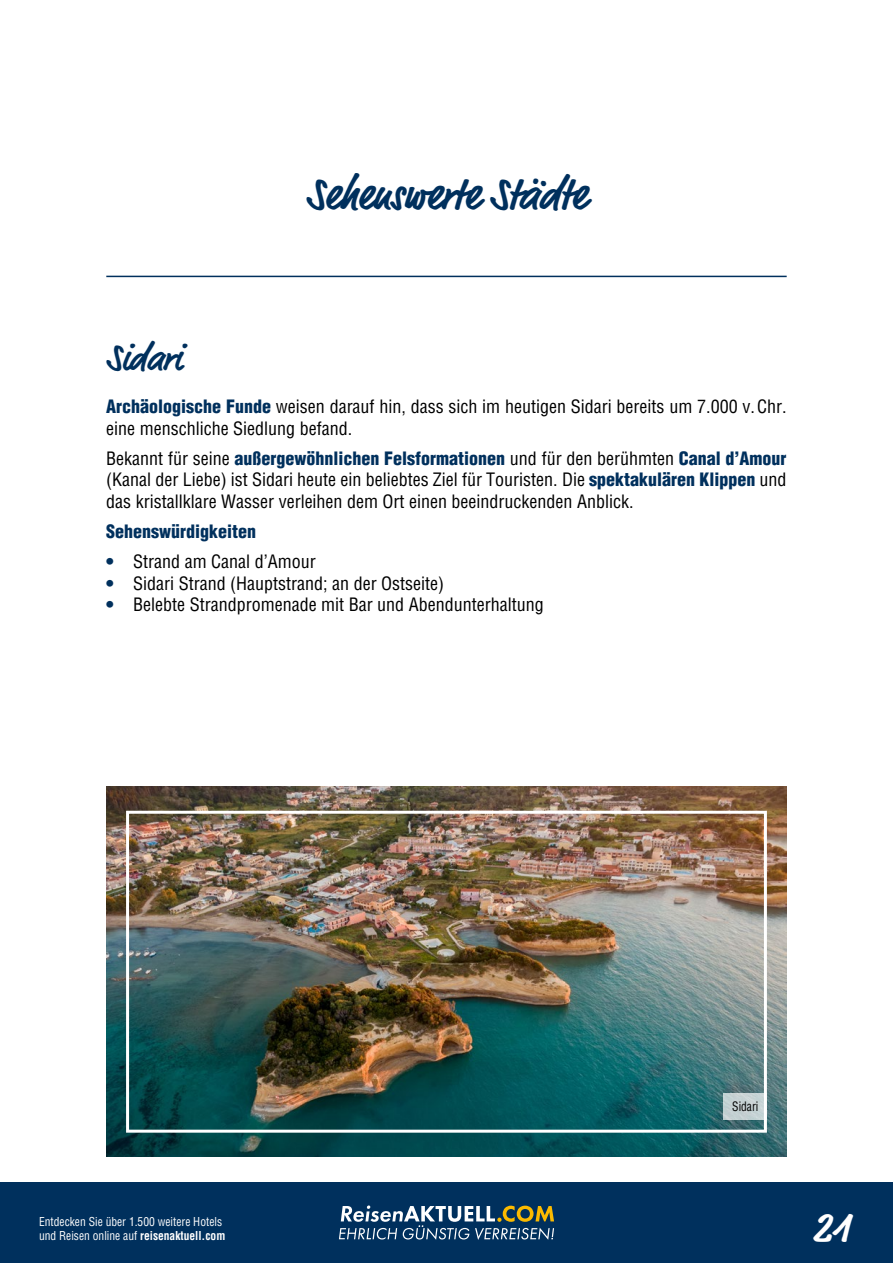
<style>
.page{position:relative;width:893px;height:1263px;background:#fff}
.page>*{position:absolute;margin:0;border:0;box-sizing:border-box;transform-origin:0 0}
.t1{font:700 45px "Market Pro";letter-spacing:-.005em;color:#00305d;scale:.95 1}
.t2{font:700 42px "Market Pro";color:#fff}
.t3{font:700 37.5px "Market Pro";letter-spacing:-.005em;color:#00305d;scale:.95 1}
.t4{font:condensed 18px/21.6px "Helvetica LT Std";color:#000}
.t5{font:900 condensed 18px "Helvetica LT Std";color:#00305d}
.t6{font:condensed 12.75px "Helvetica LT Std";color:#000;scale:.9 1}
.t7{font:condensed 12px/14.4px "Helvetica LT Std";color:#fff;scale:.96 1}
.s1{font-weight:900;color:#00305d}
.s2{font-weight:700}
</style>
<div class="page">
<hr style="left:106px;top:276px;width:681px;height:1px;background:#00305d">
<div style="left:0;top:1182px;width:893px;height:81px;background:#00305d"></div>
<svg style="left:339px;top:1205px;width:215px;height:35px"></svg>
<img style="left:106px;top:787px;width:681px;height:370px">
<div style="left:126px;top:811px;width:641px;height:322px;border:3px solid #fff"></div>
<div style="left:724px;top:1093px;width:43px;height:26px;background:#c6d2d4"></div>
<h1 class="t1" style="left:306px;top:163px;width:297px">Sehenswerte Städte</h1>
<h3 class="t3" style="left:106px;top:332px;width:81px">Sidari</h3>
<p class="t4" style="left:106px;top:396px;width:682px"><span class="s1">Archäologische Funde</span> weisen darauf hin, dass sich im heutigen Sidari bereits um 7.000 v.Chr. eine menschliche Siedlung befand.</p>
<p class="t4" style="left:106px;top:447px;width:682px;text-align:justify">Bekannt für seine <span class="s1">außergewöhnlichen Felsformationen</span> und für den berühmten <span class="s1">Canal d’Amour </span>(Kanal der Liebe) ist Sidari heute ein beliebtes Ziel für Touristen. Die <span class="s1">spektakulären Klippen</span> und das kristallklare Wasser verleihen dem Ort einen beeindruckenden Anblick.</p>
<p class="t5" style="left:106px;top:520px;width:151px">Sehenswürdigkeiten</p>
<p class="t4" style="left:106px;top:551px;width:211px"><span class="s1">•</span> Strand am Canal d’Amour</p>
<p class="t4" style="left:106px;top:572px;width:339px"><span class="s1">•</span> Sidari Strand (Hauptstrand; an der Ostseite)</p>
<p class="t4" style="left:106px;top:594px;width:439px"><span class="s1">•</span> Belebte Strandpromenade mit Bar und Abendunterhaltung</p>
<p class="t6" style="left:732px;top:1098px;width:31px">Sidari</p>
<p class="t7" style="left:39px;top:1214px;width:195px">Entdecken Sie über 1.500 weitere Hotels und Reisen online auf <span class="s2">reisenaktuell.com</span></p>
<h2 class="t2" style="left:813px;top:1198px;width:39px">21</h2>
</div>
